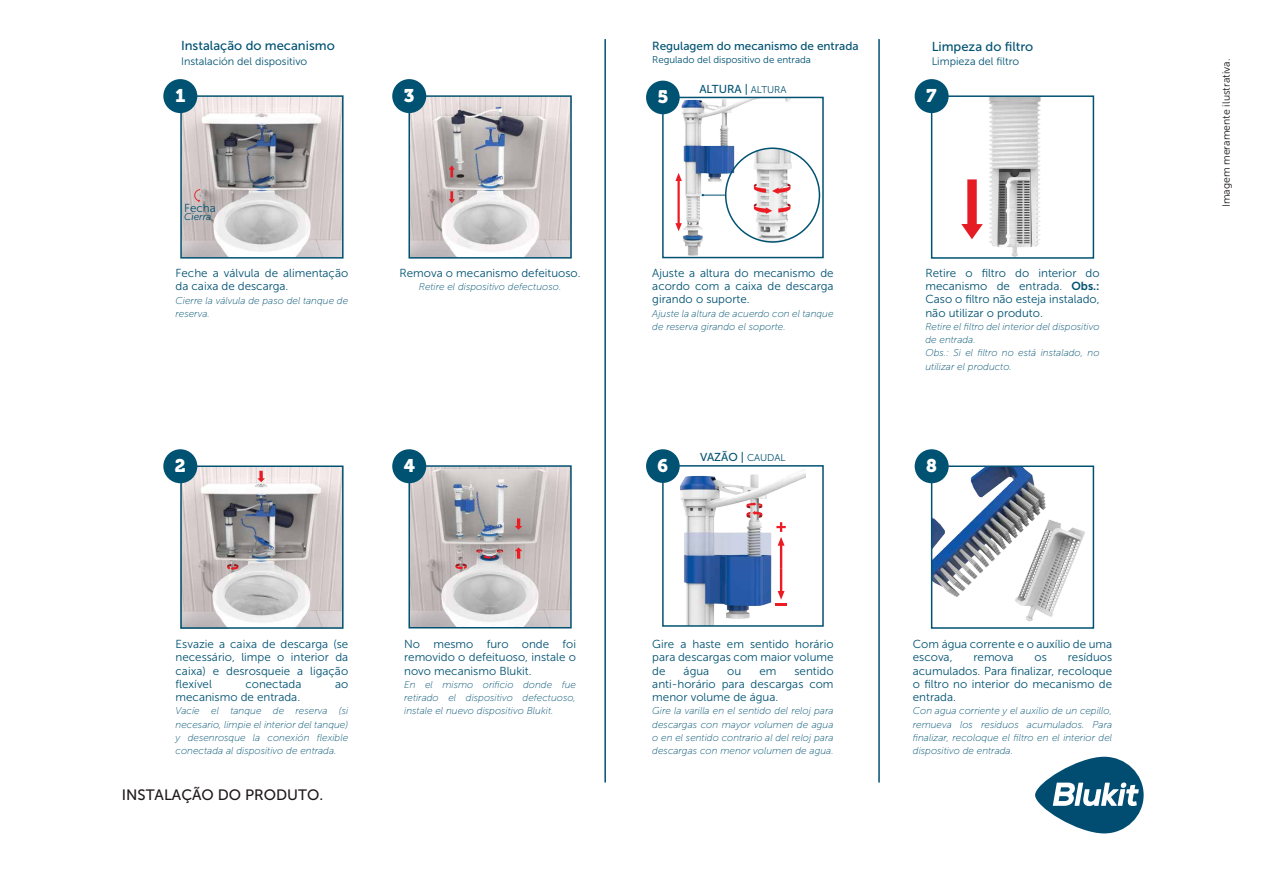
<style>
.page{position:relative;width:1263px;height:893px;background:#fff}
.page>*{position:absolute;margin:0;border:0;box-sizing:border-box;transform-origin:0 0}
.t1{font:18.3px "Museo 900";color:#fff}
.t2{font:18px "Museo 900";color:#fff}
.t3{font:15px "Museo Sans 500";color:#1e181a}
.t4{font:13.05px "Museo Sans 500";color:#005272}
.t5{font:11.7px "Museo Sans 500";color:#005272}
.t6{font:11.55px/13.2px "Museo Sans 300";color:#005272;text-align:justify}
.t7{font:11.55px "Museo Sans 500";color:#005272}
.t8{font:10.8px "Museo Sans 300";color:#005272}
.t9{font:10.5px "Museo Sans 300";color:#1e181a}
.t10{font:italic 9.9px/13.2px "Museo Sans 100";color:#005272;text-align:justify}
.t11{font:italic 9.9px "Museo Sans 300";color:#005272}
.t12{font:9.75px "Museo Sans 300";color:#005272}
.s1{font-family:"Museo Sans 300";font-size:9.9px}
.s2{font-family:"Museo Sans 700"}
</style>
<div class="page">
<img style="left:411px;top:468px;width:158px;height:157px">
<svg style="left:515px;top:518px;width:7px;height:12px"></svg>
<svg style="left:515px;top:547px;width:7px;height:12px"></svg>
<div style="left:408px;top:465px;width:164px;height:163px;border:2px solid #005272"></div>
<svg style="left:456px;top:564px;width:11px;height:6px"></svg>
<svg style="left:476px;top:549px;width:27px;height:10px"></svg>
<svg style="left:1035px;top:757px;width:108px;height:76px"></svg>
<img style="left:936px;top:98px;width:105px;height:158px">
<div style="left:931px;top:95px;width:163px;height:164px;border:2px solid #005272"></div>
<svg style="left:961px;top:179px;width:22px;height:60px"></svg>
<div style="left:915px;top:79px;width:34px;height:34px;background:#005272;border-radius:50%"></div>
<img style="left:934px;top:468px;width:151px;height:154px">
<div style="left:931px;top:465px;width:163px;height:164px;border:2px solid #005272"></div>
<div style="left:915px;top:449px;width:34px;height:34px;background:#005272;border-radius:50%"></div>
<img style="left:183px;top:98px;width:158px;height:158px">
<div style="left:180px;top:95px;width:164px;height:164px;border:2px solid #005272"></div>
<svg style="left:194px;top:189px;width:6px;height:13px"></svg>
<div style="left:163px;top:79px;width:34px;height:34px;background:#005272;border-radius:50%"></div>
<img style="left:411px;top:98px;width:158px;height:158px">
<div style="left:408px;top:95px;width:164px;height:164px;border:2px solid #005272"></div>
<svg style="left:449px;top:165px;width:6px;height:12px"></svg>
<svg style="left:449px;top:191px;width:6px;height:12px"></svg>
<div style="left:392px;top:79px;width:34px;height:34px;background:#005272;border-radius:50%"></div>
<div style="left:392px;top:449px;width:34px;height:34px;background:#005272;border-radius:50%"></div>
<img style="left:183px;top:468px;width:158px;height:158px">
<svg style="left:257px;top:471px;width:8px;height:11px"></svg>
<div style="left:180px;top:465px;width:164px;height:164px;border:2px solid #005272"></div>
<div style="left:163px;top:449px;width:34px;height:34px;background:#005272;border-radius:50%"></div>
<svg style="left:227px;top:564px;width:11px;height:6px"></svg>
<hr style="left:604px;top:39px;width:2px;height:743px;background:#005272">
<hr style="left:878px;top:39px;width:2px;height:743px;background:#005272">
<img style="left:665px;top:100px;width:156px;height:155px">
<svg style="left:675px;top:173px;width:7px;height:58px"></svg>
<div style="left:662px;top:97px;width:162px;height:161px;border:2px solid #005272"></div>
<img style="left:753px;top:148px;width:39px;height:94px">
<svg style="left:754px;top:183px;width:12px;height:10px"></svg>
<svg style="left:772px;top:183px;width:18px;height:11px"></svg>
<svg style="left:778px;top:203px;width:12px;height:10px"></svg>
<svg style="left:754px;top:203px;width:18px;height:11px"></svg>
<div style="left:725px;top:147px;width:95px;height:96px;border:2px solid #005272;border-radius:50%"></div>
<svg style="left:702px;top:194px;width:24px;height:2px"></svg>
<div style="left:646px;top:81px;width:34px;height:33px;background:#005272;border-radius:50%"></div>
<img style="left:680px;top:470px;width:126px;height:154px">
<svg style="left:747px;top:502px;width:15px;height:16px"></svg>
<svg style="left:775px;top:522px;width:12px;height:84px"></svg>
<div style="left:662px;top:465px;width:162px;height:162px;border:2px solid #005272"></div>
<div style="left:646px;top:449px;width:34px;height:34px;background:#005272;border-radius:50%"></div>
<h3 class="t4" style="left:181px;top:39px;width:155px">Instalação do mecanismo</h3>
<p class="t8" style="left:181px;top:55px;width:128px">Instalación del dispositivo</p>
<h1 class="t1" style="left:175px;top:85px;width:12px">1</h1>
<p class="t6" style="left:184px;top:201px;width:33px">Fecha</p>
<p class="t11" style="left:184px;top:211px;width:29px">Cierra</p>
<p class="t6" style="left:176px;top:267px;width:174px">Feche a válvula de alimentação da caixa de descarga.</p>
<p class="t10" style="left:176px;top:294px;width:174px">Cierre la válvula de paso del tanque de reserva.</p>
<h1 class="t1" style="left:404px;top:85px;width:12px">3</h1>
<p class="t6" style="left:400px;top:267px;width:182px">Remova o mecanismo defeituoso.</p>
<p class="t10" style="left:419px;top:280px;width:144px">Retire el dispositivo defectuoso.</p>
<h1 class="t1" style="left:175px;top:455px;width:12px">2</h1>
<h1 class="t1" style="left:404px;top:455px;width:13px">4</h1>
<p class="t6" style="left:176px;top:637px;width:174px">Esvazie a caixa de descarga (se necessário, limpe o interior da caixa) e desrosqueie a ligação flexível</p>
<p class="t6" style="left:245px;top:677px;width:58px">conectada</p>
<p class="t6" style="left:335px;top:677px;width:15px">ao</p>
<p class="t6" style="left:176px;top:691px;width:126px">mecanismo de entrada.</p>
<p class="t10" style="left:176px;top:704px;width:174px">Vacíe el tanque de reserva (si necesario, limpie el interior del tanque) y desenrosque la conexión flexible conectada al dispositivo de entrada.</p>
<h3 class="t3" style="left:122px;top:787px;width:203px">INSTALAÇÃO DO PRODUTO.</h3>
<p class="t6" style="left:404px;top:637px;width:173px">No mesmo furo onde foi removido o defeituoso, instale o novo mecanismo Blukit.</p>
<p class="t10" style="left:404px;top:678px;width:173px">En el mismo orificio donde fue retirado el dispositivo defectuoso, instale el nuevo dispositivo Blukit.</p>
<p class="t5" style="left:652px;top:40px;width:208px">Regulagem do mecanismo de entrada</p>
<p class="t12" style="left:652px;top:55px;width:160px">Regulado del dispositivo de entrada</p>
<h3 class="t4" style="left:932px;top:39px;width:103px">Limpeza do filtro</h3>
<p class="t8" style="left:932px;top:56px;width:89px">Limpieza del filtro</p>
<h2 class="t2" style="left:657px;top:86px;width:13px">5</h2>
<p class="t7" style="left:699px;top:82px;width:89px">ALTURA | <span class="s1">ALTURA</span></p>
<h1 class="t1" style="left:926px;top:85px;width:12px">7</h1>
<p class="t6" style="left:652px;top:266px;width:183px">Ajuste a altura do mecanismo de acordo com a caixa de descarga girando o suporte.</p>
<p class="t10" style="left:652px;top:307px;width:183px">Ajuste la altura de acuerdo con el tanque de reserva girando el soporte.</p>
<p class="t6" style="left:925px;top:266px;width:176px">Retire o filtro do interior do mecanismo de entrada. <span class="s2">Obs.:<br></span>Caso o filtro não esteja instalado, não utilizar o produto.</p>
<p class="t10" style="left:925px;top:320px;width:176px;text-align:left">Retire el filtro del interior del dispositivo de entrada.<br>Obs.: Si el filtro no está instalado, no utilizar el producto.</p>
<h2 class="t2" style="left:658px;top:455px;width:12px">6</h2>
<p class="t7" style="left:700px;top:451px;width:87px">VAZÃO | <span class="s1">CAUDAL</span></p>
<h1 class="t1" style="left:926px;top:455px;width:12px">8</h1>
<p class="t6" style="left:652px;top:637px;width:183px">Gire a haste em sentido horário para descargas com maior volume de</p>
<p class="t6" style="left:652px;top:664px;width:183px;text-indent:142px">sentido anti-horário para descargas com menor volume de água.</p>
<p class="t10" style="left:652px;top:704px;width:183px">Gire la varilla en el sentido del reloj para descargas con mayor volumen de agua o en el sentido contrario al del reloj para descargas con menor volumen de agua.</p>
<p class="t6" style="left:684px;top:664px;width:27px">água</p>
<p class="t6" style="left:727px;top:664px;width:16px">ou</p>
<p class="t6" style="left:759px;top:664px;width:19px">em</p>
<p class="t6" style="left:913px;top:637px;width:201px">Com água corrente e o auxílio de uma escova,</p>
<p class="t6" style="left:913px;top:651px;width:201px;text-indent:155px">resíduos acumulados. Para finalizar, recoloque o filtro no interior do mecanismo de entrada.</p>
<p class="t10" style="left:913px;top:704px;width:201px">Con agua corriente y el auxilio de un cepillo, remueva los residuos acumulados. Para finalizar, recoloque el filtro en el interior del dispositivo de entrada.</p>
<p class="t6" style="left:973px;top:651px;width:41px">remova</p>
<p class="t6" style="left:1034px;top:651px;width:14px">os</p>
<p class="t9" style="left:1220px;top:207px;width:150px;rotate:-90deg">Imagem meramente ilustrativa.</p>
</div>
